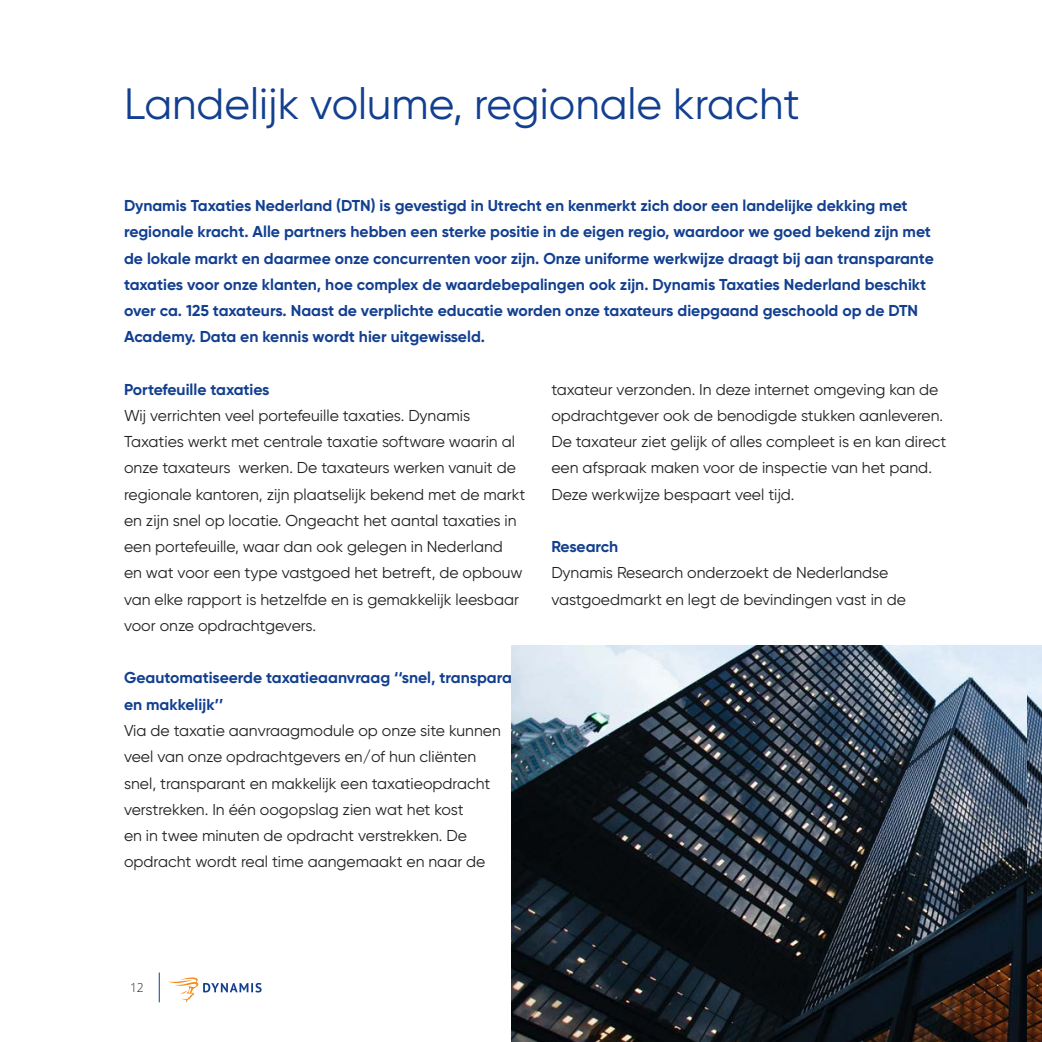
<style>
.page{position:relative;width:1042px;height:1042px;background:#fff}
.page>*{position:absolute;margin:0;border:0;box-sizing:border-box;transform-origin:0 0}
._01_Kop{font:43.75px "Gilroy";color:#123f90}
._01_Plat{font:15.75px/26.2px "Gilroy";color:#231f20}
._01_Alinea{font:700 15.75px/26.2px "Gilroy";color:#123f90}
._01_Subkop{font:700 15.75px/26.2px "Gilroy";color:#123f90}
.t1{font:300 12.25px "Open Sans";color:#231f20}
</style>
<div class="page">
<hr style="left:159px;top:972px;width:1px;height:30px;background:#123f90">
<svg style="left:168px;top:977px;width:94px;height:25px"></svg>
<img style="left:512px;top:646px;width:515px;height:396px">
<img style="left:1027px;top:646px;width:15px;height:396px">
<p class="_01_Kop" style="left:124px;top:77px;width:677px">Landelijk volume, regionale kracht</p>
<p class="_01_Alinea" style="left:124px;top:192px;width:811px">Dynamis Taxaties Nederland (DTN) is gevestigd in Utrecht en kenmerkt zich door een landelijke dekking met regionale kracht. Alle partners hebben een sterke positie in de eigen regio, waardoor we goed bekend zijn met de lokale markt en daarmee onze concurrenten voor zijn. Onze uniforme werkwijze draagt bij aan transparante taxaties voor onze klanten, hoe complex de waardebepalingen ook zijn. Dynamis Taxaties Nederland beschikt over ca. 125 taxateurs. Naast de verplichte educatie worden onze taxateurs diepgaand geschoold op de DTN Academy. Data en kennis wordt hier uitgewisseld.</p>
<p class="_01_Subkop" style="left:124px;top:376px;width:147px">Portefeuille taxaties</p>
<p class="_01_Plat" style="left:124px;top:402px;width:403px">Wij verrichten veel portefeuille taxaties. Dynamis Taxaties werkt met centrale taxatie software waarin al onze taxateurs werken. De taxateurs werken vanuit de regionale kantoren, zijn plaatselijk bekend met de markt en zijn snel op locatie. Ongeacht het aantal taxaties in een portefeuille, waar dan ook gelegen in Nederland<br>en wat voor een type vastgoed het betreft, de opbouw van elke rapport is hetzelfde en is gemakkelijk leesbaar voor onze opdrachtgevers.</p>
<p class="_01_Subkop" style="left:124px;top:665px;width:405px">Geautomatiseerde taxatieaanvraag ‘‘snel, transparant en makkelijk’’</p>
<p class="_01_Plat" style="left:124px;top:717px;width:378px">Via de taxatie aanvraagmodule op onze site kunnen veel van onze opdrachtgevers en/of hun cliënten snel, transparant en makkelijk een taxatieopdracht verstrekken. In één oogopslag zien wat het kost<br>en in twee minuten de opdracht verstrekken. De opdracht wordt real time aangemaakt en naar de</p>
<p class="_01_Plat" style="left:551px;top:376px;width:397px">taxateur verzonden. In deze internet omgeving kan de opdrachtgever ook de benodigde stukken aanleveren.<br>De taxateur ziet gelijk of alles compleet is en kan direct een afspraak maken voor de inspectie van het pand.<br>Deze werkwijze bespaart veel tijd.</p>
<p class="_01_Subkop" style="left:551px;top:533px;width:68px">Research</p>
<p class="_01_Plat" style="left:551px;top:560px;width:356px">Dynamis Research onderzoekt de Nederlandse vastgoedmarkt en legt de bevindingen vast in de</p>
<p class="t1" style="left:130px;top:979px;width:15px">12</p>
</div>
